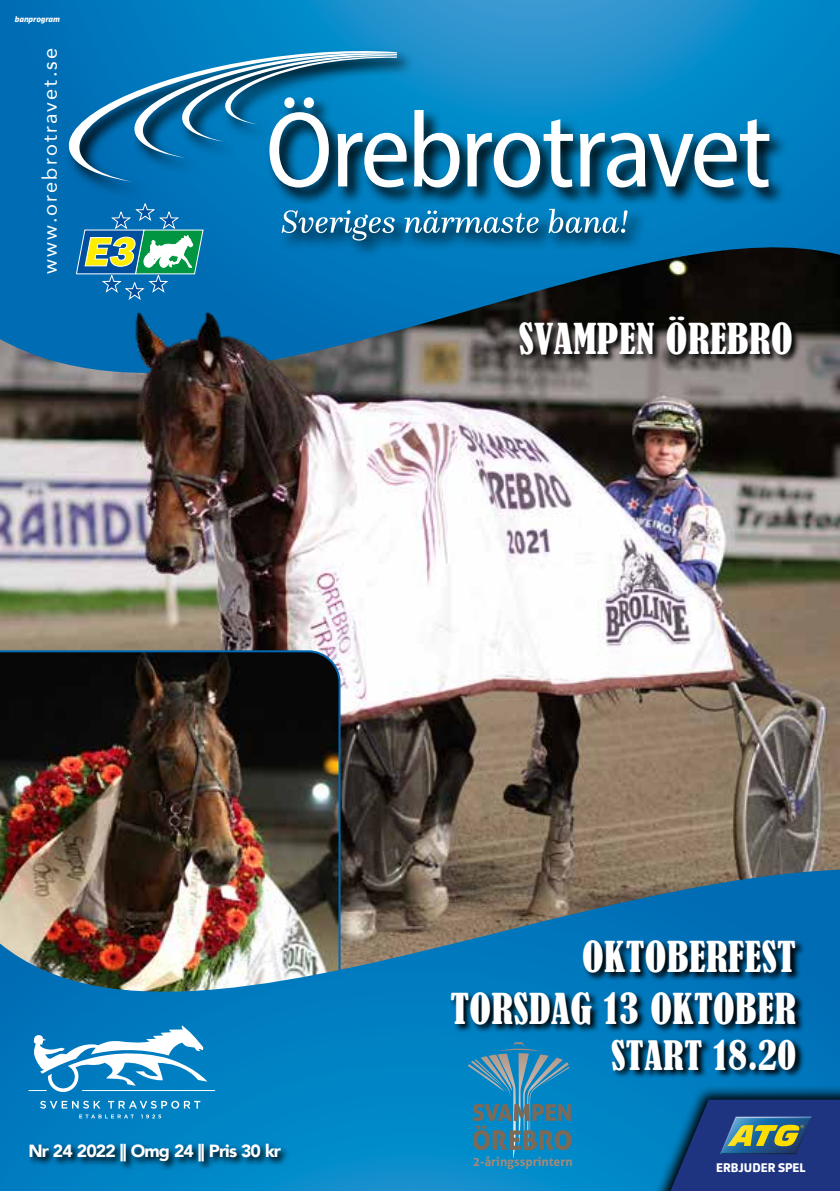
<style>
.page{position:relative;width:840px;height:1191px;background:#fff}
.page>*{position:absolute;margin:0;border:0;box-sizing:border-box;transform-origin:0 0}
.t1{font:condensed 40px "Bernard";letter-spacing:.01em;color:#fff}
.t2{font:condensed 38px "Bernard";letter-spacing:.015em;color:#fff}
.t3{font:condensed 33px "Bernard";color:#fff}
.t4{font:20px "Avenir";letter-spacing:.105em;color:#fff}
.t5{font:900 17.6px "Avenir";letter-spacing:-.05em;color:#fff}
.t6{font:700 12.4px "Aller";color:#a48a7a}
.t7{font:800 12px "ATG Text";color:#fff}
.t8{font:italic 800 8px "ATG Text";color:#fff}
</style>
<div class="page">
<img style="left:0;top:380px;width:839px;height:489px">
<img style="left:0;top:650px;width:340px;height:219px">
<svg style="left:0;top:0;width:839px;height:380px;background:#166c9d"></svg>
<svg style="left:76px;top:206px;width:127px;height:93px;background:#3c8fa0"></svg>
<img style="left:0;top:869px;width:839px;height:322px">
<svg style="left:449px;top:991px;width:355px;height:87px;background:#005280"></svg>
<svg style="left:27px;top:1141px;width:263px;height:30px;background:#006a9e"></svg>
<svg style="left:66px;top:48px;width:721px;height:158px;background:#097fbb"></svg>
<svg style="left:414px;top:110px;width:45px;height:77px"></svg>
<svg style="left:467px;top:119px;width:105px;height:68px"></svg>
<svg style="left:579px;top:119px;width:189px;height:68px"></svg>
<svg style="left:115px;top:51px;width:291px;height:136px"></svg>
<svg style="left:69px;top:51px;width:328px;height:131px;background:#2b83b3"></svg>
<svg style="left:279px;top:206px;width:366px;height:53px;background:#0072b0"></svg>
<svg style="left:281px;top:210px;width:113px;height:31px;background:#3384b1"></svg>
<svg style="left:404px;top:210px;width:134px;height:23px"></svg>
<svg style="left:548px;top:209px;width:79px;height:24px"></svg>
<svg style="left:650px;top:1084px;width:189px;height:107px;background:#006ca5"></svg>
<svg style="left:670px;top:1099px;width:169px;height:92px;background:#28487d"></svg>
<svg style="left:40px;top:1100px;width:60px;height:8px"></svg>
<svg style="left:108px;top:1100px;width:92px;height:8px"></svg>
<svg style="left:79px;top:1114px;width:55px;height:4px"></svg>
<svg style="left:141px;top:1114px;width:20px;height:4px"></svg>
<svg style="left:28px;top:1025px;width:187px;height:67px"></svg>
<svg style="left:581px;top:939px;width:223px;height:42px;background:#003f67"></svg>
<svg style="left:517px;top:315px;width:283px;height:49px;background:#2f2c2a"></svg>
<img style="left:96px;top:293px;width:312px;height:331px">
<svg style="left:468px;top:1042px;width:103px;height:116px;background:#3085ac"></svg>
<p class="t8" style="left:15px;top:14px;width:46px">banprogram</p>
<p class="t4" style="left:34px;top:274px;width:227px;rotate:-90deg">www.orebrotravet.se</p>
<p class="t1" style="left:518px;top:315px;width:275px">SVAMPEN ÖREBRO</p>
<p class="t5" style="left:28px;top:1135px;width:254px">Nr 24 2022 || Omg 24 || Pris 30 kr</p>
<p class="t1" style="left:581px;top:933px;width:215px">OKTOBERFEST</p>
<p class="t3" style="left:767px;top:931px;width:45px">xxx</p>
<p class="t1" style="left:450px;top:985px;width:347px">TORSDAG 13 OKTOBER</p>
<p class="t2" style="left:610px;top:1033px;width:186px">START 18.20</p>
<p class="t6" style="left:472px;top:1153px;width:101px">2-åringssprintern</p>
<p class="t7" style="left:715px;top:1160px;width:91px">ERBJUDER SPEL</p>
</div>
